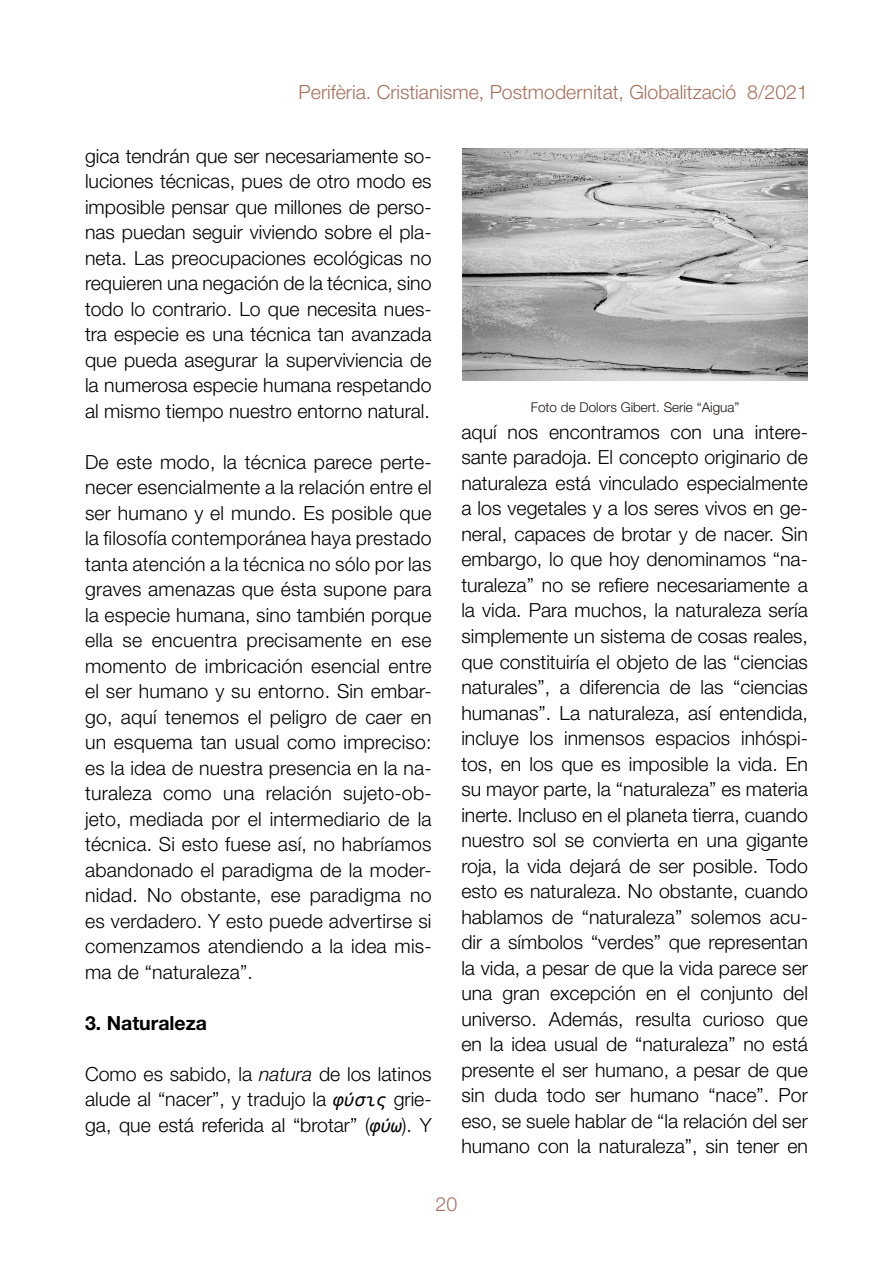
<style>
.page{position:relative;width:893px;height:1263px;background:#fff}
.page>*{position:absolute;margin:0;border:0;box-sizing:border-box;transform-origin:0 0}
.t1{font:300 19.5px/25.5px "Helvetica Neue LT Std";color:#000;text-align:justify}
.t2{font:300 19.5px "Helvetica Neue LT Std";color:#a8705d}
.t3{font:700 19.5px "Helvetica Neue LT Std";color:#000}
.t4{font:300 13.5px "Helvetica Neue LT Std";color:#1f1410}
.s1{font-style:italic}
.s2{font-family:"Consolas";font-weight:400;font-style:italic}
</style>
<div class="page">
<img style="left:462px;top:149px;width:346px;height:231px">
<p class="t2" style="left:299px;top:80px;width:511px">Perifèria. Cristianisme, Postmodernitat, Globalització 8/2021</p>
<p class="t1" style="left:85px;top:143px;width:348px">gica tendrán que ser necesariamente so&shy;luciones técnicas, pues de otro modo es imposible pensar que millones de perso&shy;nas puedan seguir viviendo sobre el pla&shy;neta. Las preocupaciones ecológicas no requieren una negación de la técnica, sino todo lo contrario. Lo que necesita nues&shy;tra especie es una técnica tan avanzada que pueda asegurar la superviviencia de la numerosa especie humana respetando al mismo tiempo nuestro entorno natural.</p>
<p class="t1" style="left:85px;top:449px;width:348px">De este modo, la técnica parece perte&shy;necer esencialmente a la relación entre el ser humano y el mundo. Es posible que la filosofía contemporánea haya prestado tanta atención a la técnica no sólo por las graves amenazas que ésta supone para la especie humana, sino también porque ella se encuentra precisamente en ese momento de imbricación esencial entre el ser humano y su entorno. Sin embar&shy;go, aquí tenemos el peligro de caer en un esquema tan usual como impreciso: es la idea de nuestra presencia en la na&shy;turaleza como una relación sujeto-ob&shy;jeto, mediada por el intermediario de la técnica. Si esto fuese así, no habríamos abandonado el paradigma de la moder&shy;nidad. No obstante, ese paradigma no es verdadero. Y esto puede advertirse si comenzamos atendiendo a la idea mis&shy;ma de “naturaleza”.</p>
<p class="t3" style="left:85px;top:1011px;width:124px">3. Naturaleza</p>
<p class="t1" style="left:85px;top:1061px;width:348px">Como es sabido, la <span class="s1">natura</span> de los latinos alude al “nacer”, y tradujo la <span class="s2">φύσις</span> grie&shy;ga, que está referida al “brotar” (<span class="s2">φύω</span>). Y</p>
<p class="t4" style="left:531px;top:398px;width:210px">Foto de Dolors Gibert. Serie “Aigua”</p>
<p class="t1" style="left:461px;top:419px;width:348px">aquí nos encontramos con una intere&shy;sante paradoja. El concepto originario de naturaleza está vinculado especialmente a los vegetales y a los seres vivos en ge&shy;neral, capaces de brotar y de nacer. Sin embargo, lo que hoy denominamos “na&shy;turaleza” no se refiere necesariamente a la vida. Para muchos, la naturaleza sería simplemente un sistema de cosas reales, que constituiría el objeto de las “ciencias naturales”, a diferencia de las “ciencias humanas”. La naturaleza, así entendida, incluye los inmensos espacios inhóspi&shy;tos, en los que es imposible la vida. En su mayor parte, la “naturaleza” es materia inerte. Incluso en el planeta tierra, cuando nuestro sol se convierta en una gigante roja, la vida dejará de ser posible. Todo esto es naturaleza. No obstante, cuando hablamos de “naturaleza” solemos acu&shy;dir a símbolos “verdes” que representan la vida, a pesar de que la vida parece ser una gran excepción en el conjunto del universo. Además, resulta curioso que en la idea usual de “naturaleza” no está presente el ser humano, a pesar de que sin duda todo ser humano “nace”. Por eso, se suele hablar de “la relación del ser humano con la naturaleza”, sin tener en</p>
<p class="t2" style="left:436px;top:1192px;width:23px">20</p>
</div>
